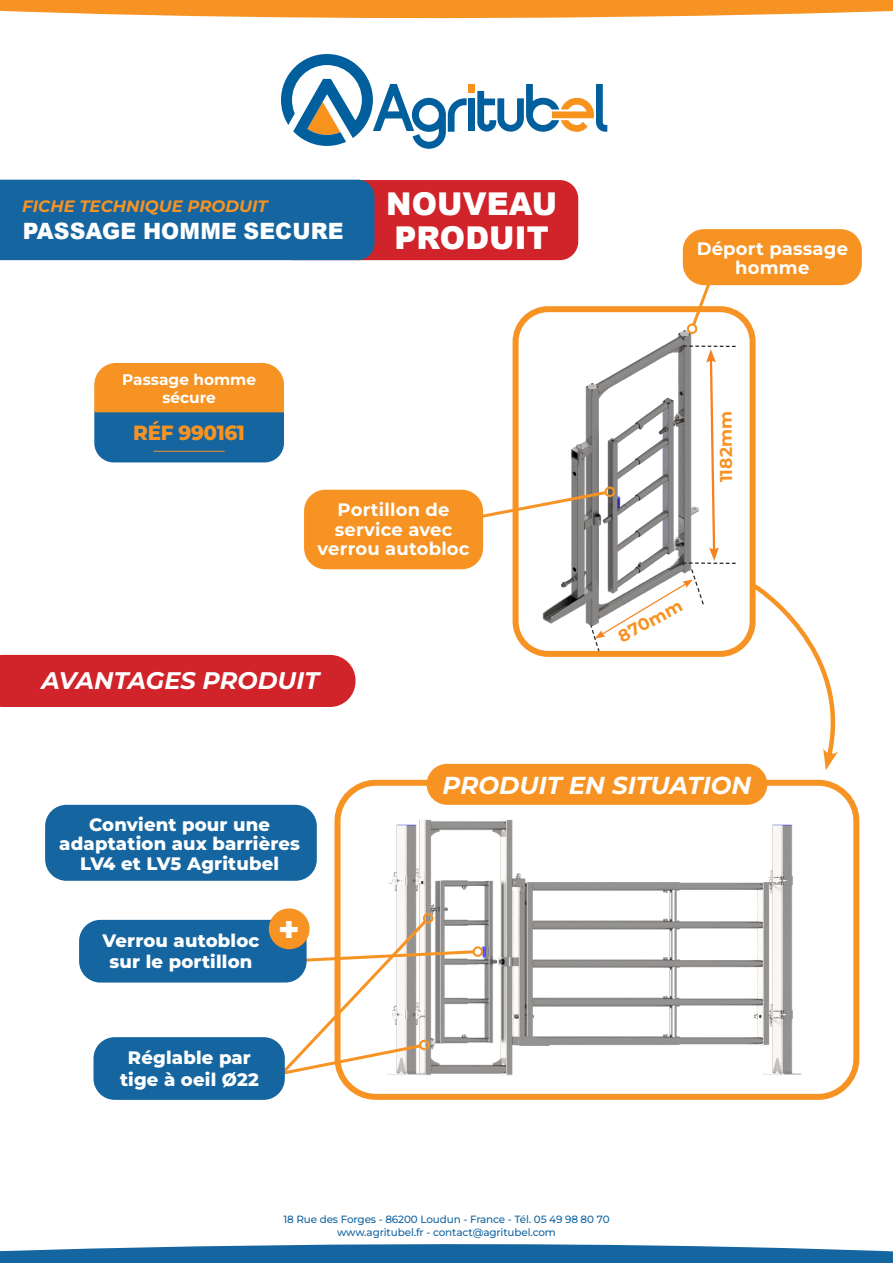
<style>
.page{position:relative;width:893px;height:1263px;background:#fff}
.page>*{position:absolute;margin:0;border:0;box-sizing:border-box;transform-origin:0 0}
.t1{font:800 35.55px "Montserrat";color:#fff}
.t2{font:900 31.5px "Arial";letter-spacing:.005em;color:#fff}
.t3{font:italic 700 24.6px "Montserrat";color:#fff}
.t4{font:italic 700 24px "Montserrat";color:#fff}
.t5{font:900 22.5px "Arial";letter-spacing:.005em;color:#fff}
.t6{font:800 20.55px "Montserrat";letter-spacing:-.02em;color:#f69323}
.t7{font:800 18px/19.5px "Montserrat";letter-spacing:.01em;color:#fff;text-align:center}
.t8{font:700 18px/19.5px "Montserrat";letter-spacing:.01em;color:#fff;text-align:center}
.t9{font:700 17.1px "Montserrat";color:#f69323}
.t10{font:italic 700 16.5px "Montserrat";color:#f69323}
.t11{font:700 15.3px/18.5px "Montserrat";color:#fff;text-align:center}
.t12{font:500 10.5px "Montserrat";letter-spacing:-.01em;color:#1465a0}
</style>
<div class="page">
<svg style="left:0;top:1244px;width:893px;height:19px;background:#3279ac"></svg>
<div style="left:468px;top:84px;width:7px;height:9px;background:#f7931d"></div>
<svg style="left:477px;top:84px;width:130px;height:48px"></svg>
<div style="left:468px;top:98px;width:7px;height:33px;background:#005f9c"></div>
<svg style="left:281px;top:54px;width:186px;height:95px"></svg>
<svg style="left:0;top:0;width:893px;height:19px"></svg>
<div style="left:277px;top:182px;width:300px;height:77px;background:#d1232a;border-radius:17px"></div>
<div style="left:275px;top:180px;width:303px;height:80px;border:3px solid #d1232a;border-radius:17px"></div>
<div style="left:0;top:655px;width:356px;height:52px;background:#d1232a"></div>
<svg style="left:94px;top:363px;width:190px;height:99px;background:#877e64"></svg>
<div style="left:0;top:180px;width:375px;height:80px;background:#1465a0"></div>
<img style="left:342px;top:787px;width:510px;height:306px">
<div style="left:335px;top:780px;width:524px;height:320px;border:6px solid #f69323;border-radius:38px"></div>
<img style="left:520px;top:313px;width:229px;height:337px">
<div style="left:513px;top:306px;width:243px;height:351px;border:6px solid #f69323;border-radius:33px"></div>
<div style="left:427px;top:764px;width:340px;height:41px;background:#f69323;border-radius:20px"></div>
<svg style="left:750px;top:582px;width:88px;height:188px"></svg>
<div style="left:45px;top:805px;width:272px;height:76px;background:#1465a0;border-radius:21px"></div>
<div style="left:683px;top:229px;width:179px;height:56px;background:#f69323;border-radius:21px"></div>
<svg style="left:690px;top:280px;width:23px;height:49px"></svg>
<div style="left:686px;top:323px;width:12px;height:11px;border:2px solid #f69323;border-radius:4px"></div>
<div style="left:304px;top:490px;width:179px;height:79px;background:#f69323;border-radius:21px"></div>
<svg style="left:474px;top:345px;width:262px;height:308px"></svg>
<div style="left:472px;top:946px;width:11px;height:11px;border:2px solid #f69323;border-radius:50%"></div>
<div style="left:79px;top:920px;width:228px;height:62px;background:#1465a0;border-radius:21px"></div>
<div style="left:269px;top:908px;width:41px;height:41px;background:#f69323;border-radius:50%"></div>
<svg style="left:274px;top:912px;width:203px;height:167px"></svg>
<div style="left:93px;top:1037px;width:192px;height:63px;background:#1465a0;border-radius:21px"></div>
<p class="t10" style="left:22px;top:195px;width:247px">FICHE TECHNIQUE PRODUIT</p>
<p class="t5" style="left:23px;top:215px;width:322px">PASSAGE HOMME SECURE</p>
<p class="t2" style="left:386px;top:181px;width:172px">NOUVEAU</p>
<p class="t2" style="left:394px;top:214px;width:156px">PRODUIT</p>
<p class="t11" style="left:122px;top:369px;width:135px">Passage homme sécure</p>
<p class="t6" style="left:133px;top:419px;width:113px">RÉF 990161</p>
<p class="t8" style="left:318px;top:500px;width:153px">Portillon de service avec verrou autobloc</p>
<p class="t4" style="left:41px;top:665px;width:279px">AVANTAGES PRODUIT</p>
<p class="t8" style="left:697px;top:238px;width:153px">Déport passage homme</p>
<p class="t9" style="left:715px;top:483px;width:73px;rotate:-91deg">1182mm</p>
<p class="t9" style="left:614px;top:627px;width:71px;rotate:-28deg">870mm</p>
<p class="t7" style="left:59px;top:814px;width:242px">Convient pour une adaptation aux barrières<br>LV4 et LV5 Agritubel</p>
<p class="t7" style="left:103px;top:930px;width:158px">Verrou autobloc</p>
<p class="t7" style="left:110px;top:952px;width:144px">sur le portillon</p>
<p class="t1" style="left:278px;top:905px;width:23px">+</p>
<p class="t7" style="left:128px;top:1047px;width:124px">Réglable par</p>
<p class="t7" style="left:120px;top:1069px;width:140px">tige à oeil Ø22</p>
<p class="t3" style="left:443px;top:769px;width:310px">PRODUIT EN SITUATION</p>
<p class="t12" style="left:283px;top:1212px;width:328px">18 Rue des Forges - 86200 Loudun - France - Tél. 05 49 98 80 70</p>
<p class="t12" style="left:337px;top:1225px;width:220px">www.agritubel.fr - contact@agritubel.com</p>
</div>
